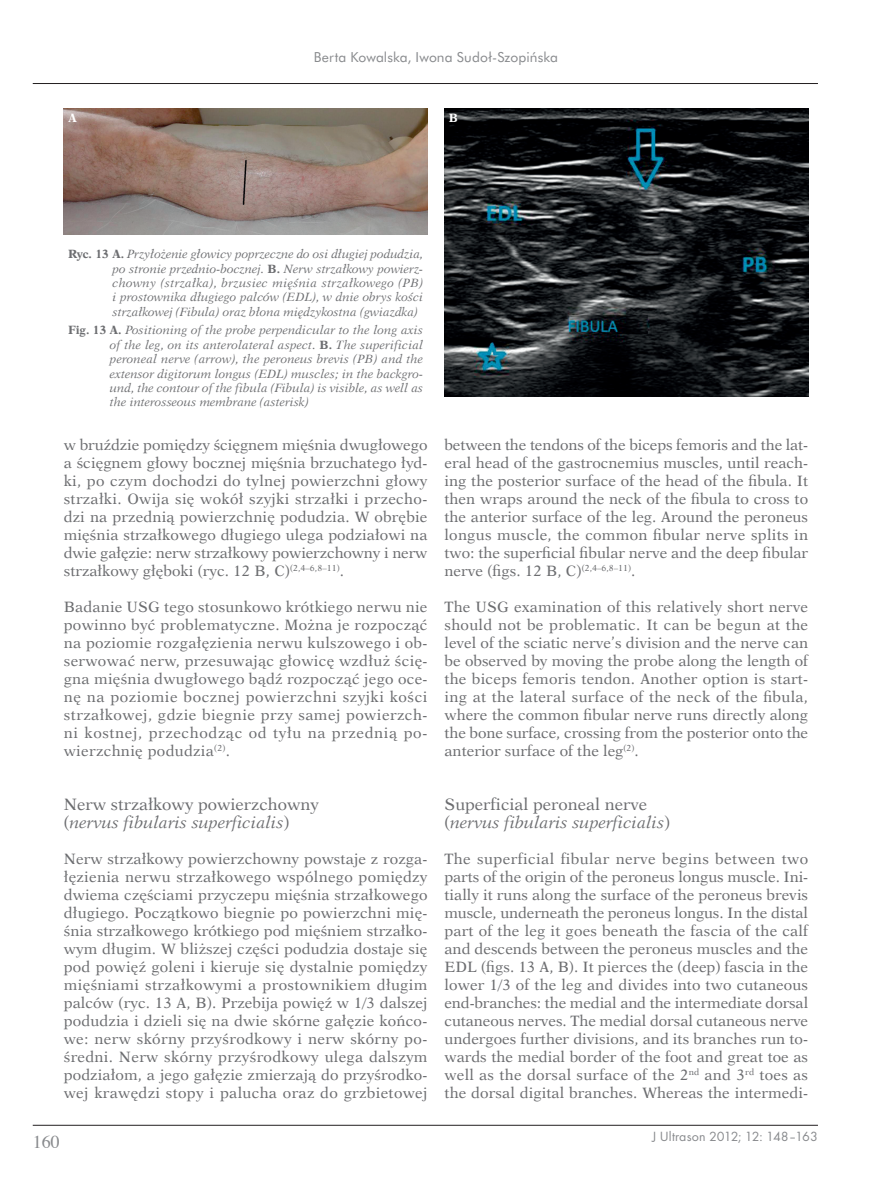
<style>
.page{position:relative;width:872px;height:1191px;background:#fff}
.page>*{position:absolute;margin:0;border:0;box-sizing:border-box;transform-origin:0 0}
.t1{font:18px "Times";color:#888a8d}
.t2{font:16.5px/18px "Dutch 823 EU";color:#6c6d70}
.t3{font:italic 16.5px/18px "Dutch 823 EU";color:#6c6d70}
.t4{font:15px/18px "Dutch 823 EU";letter-spacing:.005em;color:#6c6d70;text-align:justify}
.t5{font:13.8px "Futura PL";letter-spacing:.01em;color:#888a8d}
.t6{font:13.8px "Pfutura";color:#888a8d}
.t7{font:italic 12px/14.4px "Dutch 823 EU";color:#6c6d70;text-align:justify}
.t8{font:700 12px "Dutch 823 EU";color:#fff}
.s1{font-weight:700;font-style:normal}
.s2{font-style:italic}
.s3{font-style:normal}
</style>
<div class="page">
<hr style="left:33px;top:1125px;width:785px;height:1px;background:#231f20">
<hr style="left:33px;top:83px;width:785px;height:1px;background:#231f20">
<img style="left:64px;top:108px;width:363px;height:126px">
<img style="left:444px;top:108px;width:364px;height:288px">
<p class="t5" style="left:314px;top:51px;width:246px">Berta Kowalska, Iwona Sudoł-Szopiƒska</p>
<p class="t8" style="left:68px;top:110px;width:10px">A</p>
<p class="t8" style="left:449px;top:110px;width:11px">B</p>
<p class="t7" style="left:112px;top:246px;width:312px;text-indent:-44px"><span class="s1">Ryc. 13 A.</span> Przyłożenie głowicy poprzeczne do osi długiej podudzia, po stronie przednio-bocznej. <span class="s1">B.</span> Nerw strzałkowy powierz&shy;chowny (strzałka), brzusiec mięśnia strzałkowego (PB) i prostownika długiego palców (EDL), w dnie obrys kości strzałkowej (Fibula) oraz błona międzykostna (gwiazdka)</p>
<p class="t7" style="left:110px;top:323px;width:315px;text-indent:-42px"><span class="s1">Fig. 13 A.</span> Positioning of the probe perpendicular to the long axis of the leg, on its anterolateral aspect. <span class="s1">B.</span> The superificial peroneal nerve (arrow), the peroneus brevis (PB) and the extensor digitorum longus (EDL) muscles; in the backgro&shy;und, the contour of the fibula (Fibula) is visible, as well as the interosseous membrane (asterisk)</p>
<p class="t4" style="left:64px;top:436px;width:365px">w bruździe pomiędzy ścięgnem mięśnia dwugłowego a ścięgnem głowy bocznej mięśnia brzuchatego łyd&shy;ki, po czym dochodzi do tylnej powierzchni głowy strzałki. Owija się wokół szyjki strzałki i przecho&shy;dzi na przednią powierzchnię podudzia. W obrębie mięśnia strzałkowego długiego ulega podziałowi na dwie gałęzie: nerw strzałkowy powierzchowny i nerw strzałkowy głęboki (ryc. 12 B, C)<sup>(2,4–6,8–11)</sup>.</p>
<p class="t4" style="left:64px;top:598px;width:365px">Badanie USG tego stosunkowo krótkiego nerwu nie powinno być problematyczne. Można je rozpocząć na poziomie rozgałęzienia nerwu kulszowego i ob&shy;serwować nerw, przesuwając głowicę wzdłuż ścię&shy;gna mięśnia dwugłowego bądź rozpocząć jego oce&shy;nę na poziomie bocznej powierzchni szyjki kości strzałkowej, gdzie biegnie przy samej powierzch&shy;ni kostnej, przechodząc od tyłu na przednią po&shy;wierzchnię podudzia<sup>(2)</sup>.</p>
<p class="t2" style="left:64px;top:795px;width:256px">Nerw strzałkowy powierzchowny (<span class="s2">nervus fibularis superficialis</span>)</p>
<p class="t4" style="left:64px;top:850px;width:365px">Nerw strzałkowy powierzchowny powstaje z rozga&shy;łęzienia nerwu strzałkowego wspólnego pomiędzy dwiema częściami przyczepu mięśnia strzałkowego długiego. Początkowo biegnie po powierzchni mię&shy;śnia strzałkowego krótkiego pod mięśniem strzałko&shy;wym długim. W bliższej części podudzia dostaje się pod powięź goleni i kieruje się dystalnie pomiędzy mięśniami strzałkowymi a prostownikiem długim palców (ryc. 13 A, B). Przebija powięź w 1/3 dalszej podudzia i dzieli się na dwie skórne gałęzie końco&shy;we: nerw skórny przyśrodkowy i nerw skórny po&shy;średni. Nerw skórny przyśrodkowy ulega dalszym podziałom, a jego gałęzie zmierzają do przyśrodko&shy;wej krawędzi stopy i palucha oraz do grzbietowej</p>
<p class="t4" style="left:444px;top:436px;width:365px">between the tendons of the biceps femoris and the lat&shy;eral head of the gastrocnemius muscles, until reach&shy;ing the posterior surface of the head of the fibula. It then wraps around the neck of the fibula to cross to the anterior surface of the leg. Around the peroneus longus muscle, the common fibular nerve splits in two: the superficial fibular nerve and the deep fibular nerve (figs. 12 B, C)<sup>(2,4–6,8–11)</sup>.</p>
<p class="t4" style="left:444px;top:598px;width:365px">The USG examination of this relatively short nerve should not be problematic. It can be begun at the level of the sciatic nerve’s division and the nerve can be observed by moving the probe along the length of the biceps femoris tendon. Another option is start&shy;ing at the lateral surface of the neck of the fibula, where the common fibular nerve runs directly along the bone surface, crossing from the posterior onto the anterior surface of the leg<sup>(2)</sup>.</p>
<p class="t3" style="left:444px;top:795px;width:227px"><span class="s3">Superficial peroneal nerve (</span>nervus fibularis superficialis<span class="s3">)</span></p>
<p class="t4" style="left:444px;top:850px;width:365px">The superficial fibular nerve begins between two parts of the origin of the peroneus longus muscle. Ini&shy;tially it runs along the surface of the peroneus brevis muscle, underneath the peroneus longus. In the distal part of the leg it goes beneath the fascia of the calf and descends between the peroneus muscles and the EDL (figs. 13 A, B). It pierces the (deep) fascia in the lower 1/3 of the leg and divides into two cutaneous end-branches: the medial and the intermediate dorsal cutaneous nerves. The medial dorsal cutaneous nerve undergoes further divisions, and its branches run to&shy;wards the medial border of the foot and great toe as well as the dorsal surface of the 2<sup>nd</sup> and 3<sup>rd</sup> toes as the dorsal digital branches. Whereas the intermedi-</p>
<p class="t1" style="left:33px;top:1134px;width:28px">160</p>
<p class="t6" style="left:652px;top:1130px;width:167px">J Ultrason 2012; 12: 148–163</p>
</div>
